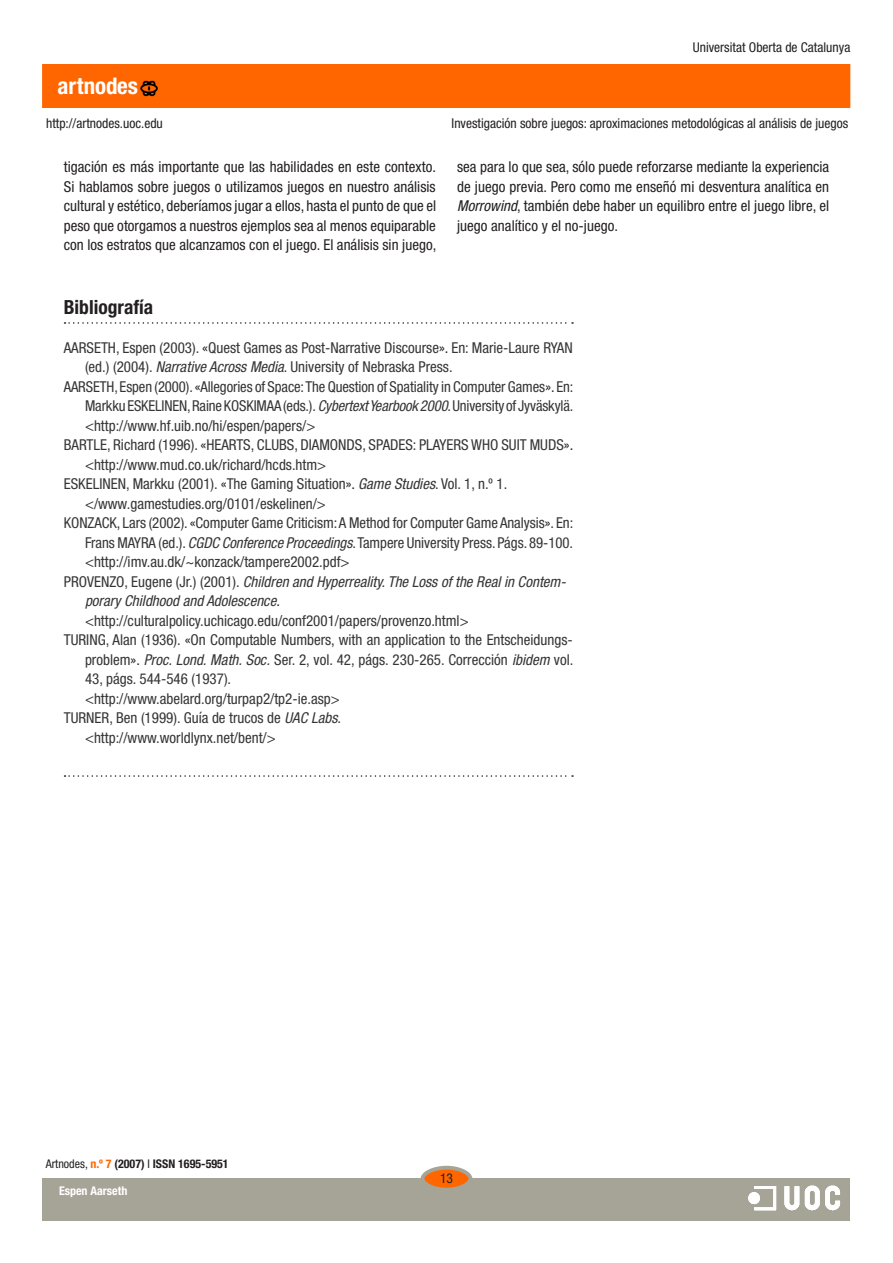
<style>
.page{position:relative;width:893px;height:1263px;background:#fff}
.page>*{position:absolute;margin:0;border:0;box-sizing:border-box;transform-origin:0 0}
.t1{font:700 condensed 22.95px "Helvetica Neue LT Std";color:#fff}
.SUTITOLSSUBRATLLATS{font:700 condensed 19.5px "Helvetica Neue LT Std";color:#231f20}
.text_general{font:condensed 15px/19.5px "Helvetica Neue LT Std";color:#363435}
.text_general-2{font:condensed 15px/19.5px "Helvetica Neue LT Std";letter-spacing:.005em;color:#231f20;text-align:justify}
.t2{font:condensed 13.5px "Helvetica Neue LT Std";color:#231f20}
.t3{font:700 condensed 12px "Helvetica Neue LT Std";color:#231f20}
.t4{font:700 condensed 12px "Helvetica Neue LT Std";color:#fff}
.s1{font-style:italic}
.s2{color:#231f20}
.s3{font-weight:400}
.s4{color:#f60}
</style>
<div class="page">
<div style="left:43px;top:1178px;width:807px;height:42px;background:#a6a397"></div>
<div style="left:422px;top:1168px;width:48px;height:21px;background:#f60;border-radius:50%"></div>
<div style="left:421px;top:1166px;width:51px;height:25px;border:4px solid #a6a397;border-radius:50%"></div>
<img style="left:748px;top:1185px;width:93px;height:26px">
<div style="left:43px;top:65px;width:807px;height:42px;background:#f60"></div>
<svg style="left:65px;top:322px;width:508px;height:2px"></svg>
<svg style="left:65px;top:775px;width:508px;height:2px"></svg>
<h1 class="t1" style="left:58px;top:72px;width:82px">artnodes</h1>
<p class="t2" style="left:693px;top:40px;width:159px">Universitat Oberta de Catalunya</p>
<p class="t2" style="left:452px;top:115px;width:398px">Investigación sobre juegos: aproximaciones metodológicas al análisis de juegos</p>
<p class="t2" style="left:46px;top:115px;width:118px">http://artnodes.uoc.edu</p>
<p class="text_general-2" style="left:64px;top:157px;width:374px">tigación es más importante que las habilidades en este contexto.<br>Si hablamos sobre juegos o utilizamos juegos en nuestro análisis cultural y estético, deberíamos jugar a ellos, hasta el punto de que el peso que otorgamos a nuestros ejemplos sea al menos equiparable con los estratos que alcanzamos con el juego. El análisis sin juego,</p>
<p class="text_general-2" style="left:457px;top:157px;width:374px">sea para lo que sea, sólo puede reforzarse mediante la experiencia de juego previa. Pero como me enseñó mi desventura analítica en <span class="s1">Morrowind</span>, también debe haber un equilibro entre el juego libre, el juego analítico y el no-juego.</p>
<p class="SUTITOLSSUBRATLLATS" style="left:64px;top:295px;width:91px">Bibliografía</p>
<p class="text_general" style="left:85px;top:338px;width:489px;text-indent:-21px">AARSETH, Espen (2003). <span class="s2">«</span>Quest Games as Post-Narrative Discourse<span class="s2">».</span> En: Marie-Laure RYAN (ed.) (2004). <span class="s1">Narrative Across Media</span>. University of Nebraska Press.</p>
<p class="text_general" style="left:85px;top:377px;width:490px;text-align:justify;text-indent:-21px">AARSETH, Espen (2000). <span class="s2">«</span>Allegories of Space: The Question of Spatiality in Computer Games<span class="s2">».</span> En:<br>Markku ESKELINEN, Raine KOSKIMAA (eds.). <span class="s1">Cybertext Yearbook 2000</span>. University of Jyväskylä. &lt;http://www.hf.uib.no/hi/espen/papers/&gt;</p>
<p class="text_general" style="left:85px;top:435px;width:490px;text-indent:-21px">BARTLE, Richard (1996). <span class="s2">«</span>HEARTS, CLUBS, DIAMONDS, SPADES: PLAYERS WHO SUIT MUDS<span class="s2">». </span>&lt;http://www.mud.co.uk/richard/hcds.htm&gt;</p>
<p class="text_general" style="left:85px;top:474px;width:424px;text-indent:-21px">ESKELINEN, Markku (2001). <span class="s2">«</span>The Gaming Situation<span class="s2">».</span> <span class="s1">Game Studies</span>. Vol. 1, n.º 1. &lt;/www.gamestudies.org/0101/eskelinen/&gt;</p>
<p class="text_general" style="left:85px;top:513px;width:490px;text-align:justify;text-indent:-21px">KONZACK, Lars (2002). <span class="s2">«</span>Computer Game Criticism: A Method for Computer Game Analysis<span class="s2">»</span>. En:<br>Frans MAYRA (ed.). <span class="s1">CGDC Conference Proceedings</span>. Tampere University Press. Págs. 89-100. &lt;http://imv.au.dk/~konzack/tampere2002.pdf&gt;</p>
<p class="text_general" style="left:85px;top:572px;width:482px;text-indent:-21px">PROVENZO, Eugene (Jr.) (2001). <span class="s1">Children and Hyperreality. The Loss of the Real in Contem&shy;porary Childhood and Adolescence</span><span class="s2">. </span>&lt;http://culturalpolicy.uchicago.edu/conf2001/papers/provenzo.html&gt;</p>
<p class="text_general" style="left:85px;top:630px;width:490px;text-align:justify;text-indent:-21px">TURING, Alan (1936). <span class="s2">«</span>On Computable Numbers, with an application to the Entscheidungs&shy;problem<span class="s2">».</span> <span class="s1">Proc. Lond. Math. Soc.</span> Ser. 2, vol. 42, págs. 230-265. Corrección <span class="s1">ibidem</span> vol.<br>43, págs. 544-546 (1937).</p>
<p class="text_general" style="left:85px;top:689px;width:256px">&lt;http://www.abelard.org/turpap2/tp2-ie.asp&gt;</p>
<p class="text_general" style="left:64px;top:708px;width:279px">TURNER, Ben (1999). Guía de trucos de <span class="s1">UAC Labs</span>.</p>
<p class="text_general" style="left:85px;top:728px;width:192px">&lt;http://www.worldlynx.net/bent/&gt;</p>
<p class="t3" style="left:46px;top:1157px;width:184px"><span class="s3">Artnodes,</span> <span class="s4">n.º 7</span> (2007) <span class="s3">I</span> ISSN 1695-5951</p>
<p class="t4" style="left:59px;top:1183px;width:70px">Espen Aarseth</p>
<p class="t2" style="left:440px;top:1171px;width:14px">13</p>
</div>
